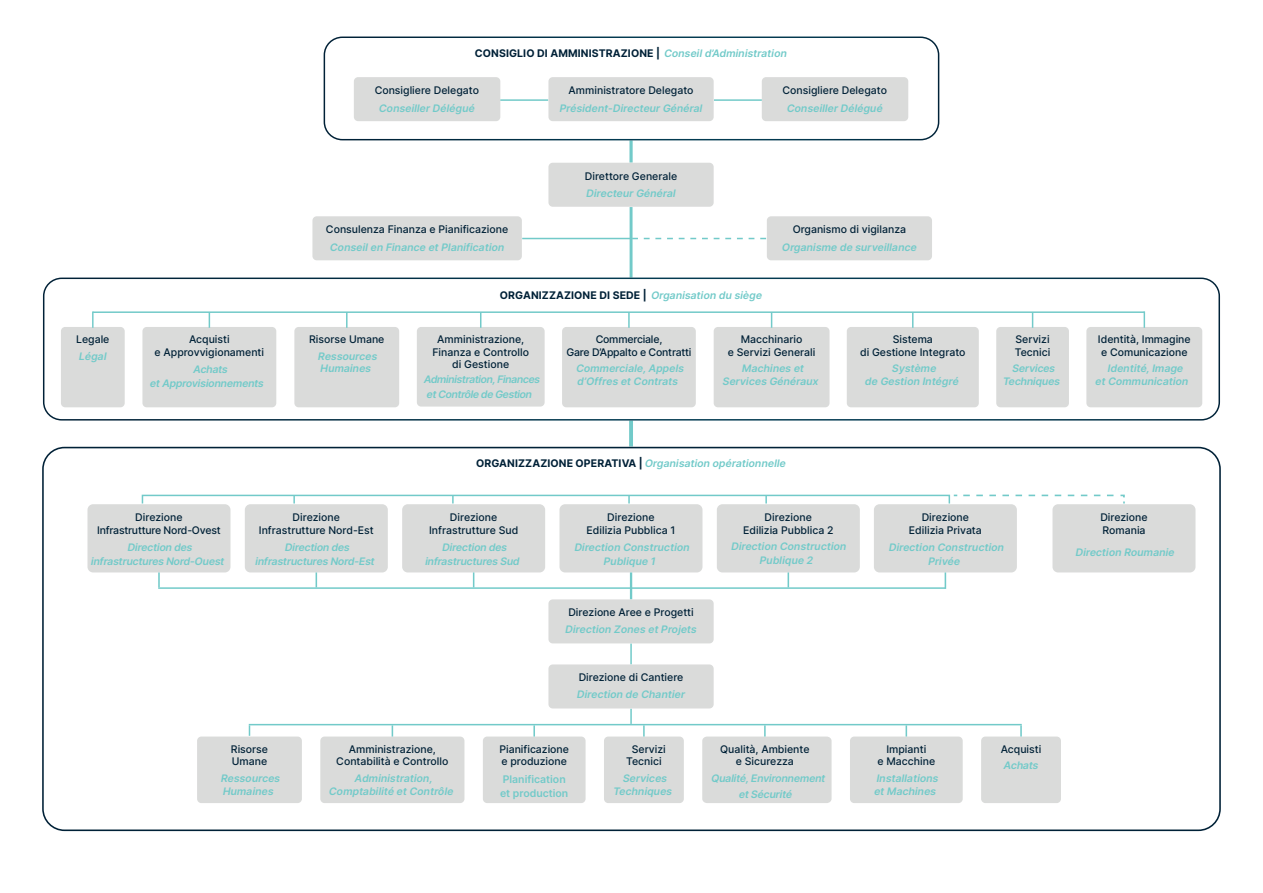
<style>
.page{position:relative;width:1263px;height:893px;background:#fff}
.page>*{position:absolute;margin:0;border:0;box-sizing:border-box;transform-origin:0 0}
.t1{font:500 10.5px/12.6px "Inter";color:#002137;text-align:center}
.t2{font:700 10.5px "Inter";letter-spacing:.01em;color:#002137}
.t3{font:500 10.5px/12.6px "Inter";letter-spacing:-.02em;color:#002137;text-align:center}
.t4{font:600 10.5px/14.4px "Inter";color:#72cac9}
.t5{font:italic 600 10.35px/13.4px "Inter";color:#72cac9;text-align:center}
.s1{font-weight:600;font-style:italic;font-size:10.35px;color:#72cac9}
.s2{font-weight:700;font-style:normal;font-size:10.5px;color:#002137}
</style>
<div class="page">
<div style="left:87px;top:504px;width:143px;height:68px;background:#dadbda;border-radius:6px"></div>
<div style="left:245px;top:504px;width:143px;height:68px;background:#dadbda;border-radius:6px"></div>
<svg style="left:629px;top:140px;width:4px;height:23px"></svg>
<hr style="left:630px;top:207px;width:2px;height:71px;background:#72cac9">
<svg style="left:629px;top:421px;width:4px;height:25px"></svg>
<div style="left:548px;top:163px;width:166px;height:44px;background:#dadbda;border-radius:4px"></div>
<div style="left:548px;top:599px;width:166px;height:44px;background:#dadbda;border-radius:4px"></div>
<div style="left:548px;top:664px;width:166px;height:44px;background:#dadbda;border-radius:4px"></div>
<div style="left:312px;top:216px;width:210px;height:44px;background:#dadbda;border-radius:4px"></div>
<div style="left:767px;top:216px;width:165px;height:44px;background:#dadbda;border-radius:4px"></div>
<div style="left:402px;top:504px;width:143px;height:68px;background:#dadbda;border-radius:6px"></div>
<div style="left:559px;top:504px;width:143px;height:68px;background:#dadbda;border-radius:6px"></div>
<div style="left:717px;top:504px;width:143px;height:68px;background:#dadbda;border-radius:6px"></div>
<div style="left:874px;top:504px;width:143px;height:68px;background:#dadbda;border-radius:6px"></div>
<div style="left:1052px;top:504px;width:143px;height:68px;background:#dadbda;border-radius:6px"></div>
<div style="left:197px;top:736px;width:105px;height:67px;background:#dadbda;border-radius:4px"></div>
<div style="left:483px;top:736px;width:102px;height:67px;background:#dadbda;border-radius:4px"></div>
<div style="left:702px;top:736px;width:129px;height:67px;background:#dadbda;border-radius:5px"></div>
<div style="left:850px;top:736px;width:113px;height:67px;background:#dadbda;border-radius:4px"></div>
<div style="left:604px;top:736px;width:80px;height:67px;background:#dadbda;border-radius:4px"></div>
<div style="left:981px;top:736px;width:80px;height:67px;background:#dadbda;border-radius:4px"></div>
<div style="left:320px;top:736px;width:144px;height:67px;background:#dadbda;border-radius:4px"></div>
<svg style="left:324px;top:37px;width:615px;height:103px"></svg>
<svg style="left:43px;top:278px;width:1177px;height:143px"></svg>
<svg style="left:630px;top:709px;width:2px;height:15px"></svg>
<svg style="left:533px;top:725px;width:2px;height:11px"></svg>
<svg style="left:643px;top:725px;width:2px;height:11px"></svg>
<svg style="left:764px;top:725px;width:2px;height:11px"></svg>
<svg style="left:905px;top:725px;width:2px;height:11px"></svg>
<svg style="left:1020px;top:725px;width:2px;height:11px"></svg>
<hr style="left:630px;top:644px;width:2px;height:20px;background:#72cac9">
<hr style="left:630px;top:572px;width:2px;height:27px;background:#72cac9">
<hr style="left:93px;top:311px;width:1051px;height:2px;background:#72cac9">
<svg style="left:209px;top:313px;width:1px;height:15px"></svg>
<svg style="left:92px;top:311px;width:2px;height:17px"></svg>
<svg style="left:346px;top:313px;width:1px;height:15px"></svg>
<svg style="left:480px;top:313px;width:1px;height:15px"></svg>
<svg style="left:628px;top:313px;width:2px;height:15px"></svg>
<svg style="left:771px;top:313px;width:1px;height:15px"></svg>
<svg style="left:912px;top:313px;width:1px;height:15px"></svg>
<svg style="left:1032px;top:313px;width:1px;height:15px"></svg>
<svg style="left:1143px;top:311px;width:2px;height:17px"></svg>
<hr style="left:522px;top:238px;width:109px;height:1px;background:#72cac9">
<hr style="left:500px;top:99px;width:48px;height:2px;background:#72cac9">
<hr style="left:714px;top:99px;width:48px;height:2px;background:#72cac9">
<svg style="left:632px;top:238px;width:134px;height:1px"></svg>
<hr style="left:249px;top:724px;width:773px;height:1px;background:#72cac9">
<svg style="left:316px;top:572px;width:1px;height:15px"></svg>
<svg style="left:158px;top:572px;width:2px;height:15px"></svg>
<svg style="left:473px;top:572px;width:1px;height:15px"></svg>
<svg style="left:787px;top:572px;width:2px;height:15px"></svg>
<svg style="left:944px;top:572px;width:2px;height:17px"></svg>
<svg style="left:141px;top:494px;width:984px;height:11px"></svg>
<hr style="left:158px;top:587px;width:787px;height:2px;background:#72cac9">
<p class="t1" style="left:76px;top:333px;width:35px">Legale</p>
<p class="t5" style="left:79px;top:350px;width:32px">Légal</p>
<p class="t1" style="left:155px;top:333px;width:111px">Acquisti<br>e Approvvigionamenti</p>
<p class="t5" style="left:149px;top:362px;width:118px;line-height:14.2px;text-align:left;text-indent:43px">Achats etApprovisionnements</p>
<p class="t2" style="left:475px;top:45px;width:316px">CONSIGLIO DI AMMINISTRAZIONE | <span class="s1">Conseild’Administration</span></p>
<p class="t1" style="left:375px;top:84px;width:106px">Consigliere Delegato</p>
<p class="t5" style="left:378px;top:101px;width:100px">ConseillerDélégué</p>
<p class="t1" style="left:568px;top:84px;width:127px">Amministratore Delegato</p>
<p class="t5" style="left:559px;top:101px;width:147px">Président-DirecteurGénéral</p>
<p class="t1" style="left:783px;top:84px;width:106px">Consigliere Delegato</p>
<p class="t5" style="left:786px;top:101px;width:100px">ConseillerDélégué</p>
<p class="t1" style="left:326px;top:223px;width:184px">Consulenza Finanza e Pianificazione</p>
<p class="t5" style="left:329px;top:240px;width:178px">Conseilen Finance etPlanification</p>
<p class="t1" style="left:585px;top:169px;width:94px">Direttore Generale</p>
<p class="t5" style="left:586px;top:186px;width:94px">DirecteurGénéral</p>
<p class="t2" style="left:500px;top:287px;width:266px">ORGANIZZAZIONE DI SEDE | <span class="s1">Organisation du siège</span></p>
<p class="t1" style="left:793px;top:223px;width:115px">Organismo di vigilanza</p>
<p class="t5" style="left:781px;top:240px;width:139px">Organisme de surveillance</p>
<p class="t1" style="left:309px;top:333px;width:77px">Risorse Umane</p>
<p class="t5" style="left:318px;top:351px;width:63px;line-height:11.2px;text-align:left">Ressources<br>Humaines</p>
<p class="t1" style="left:432px;top:333px;width:98px">Amministrazione,<br>Finanza e Controllo di Gestione</p>
<p class="t5" style="left:423px;top:372px;width:120px;line-height:14.2px;text-align:left">Administration,Finances etContrôle de Gestion</p>
<p class="t3" style="left:566px;top:333px;width:127px">Commerciale,<br>Gare D’Appalto e Contratti</p>
<p class="t5" style="left:576px;top:361px;width:112px;text-align:left">Commerciale,Appels d’Offres etContrats</p>
<p class="t1" style="left:728px;top:333px;width:89px">Macchinario<br>e Servizi Generali</p>
<p class="t5" style="left:722px;top:361px;width:100px">Machines et<br>Services Généraux</p>
<p class="t1" style="left:860px;top:333px;width:107px">Sistema<br>di Gestione Integrato</p>
<p class="t5" style="left:864px;top:361px;width:98px">Système<br>de Gestion Intégré</p>
<p class="t1" style="left:1015px;top:333px;width:37px;text-align:left">Servizi<br>Tecnici</p>
<p class="t5" style="left:1002px;top:361px;width:61px">Services<br>Techniques</p>
<p class="t1" style="left:1098px;top:333px;width:94px;text-align:left">Identità, Immagine e Comunicazione</p>
<p class="t5" style="left:1095px;top:361px;width:97px;text-align:left;text-indent:12px">Identité,Image etCommunication</p>
<p class="t3" style="left:97px;top:511px;width:125px">Direzione<br>Infrastrutture Nord-Ovest</p>
<p class="t5" style="left:91px;top:541px;width:137px">Direction des infrastructures Nord-Ouest</p>
<p class="t1" style="left:259px;top:511px;width:116px">Direzione<br>Infrastrutture Nord-Est</p>
<p class="t5" style="left:255px;top:541px;width:123px">Direction des infrastructures Nord-Est</p>
<p class="t5" style="left:476px;top:457px;width:313px"><span class="s2">O R G A N I Z Z A Z I O N E O P E R AT I VA |</span> Organisation opérationnelle</p>
<p class="t1" style="left:429px;top:511px;width:91px">Direzione<br>Infrastrutture Sud</p>
<p class="t5" style="left:425px;top:541px;width:99px">Direction des infrastructures Sud</p>
<p class="t1" style="left:586px;top:511px;width:90px">Direzione<br>Edilizia Pubblica 1</p>
<p class="t5" style="left:574px;top:541px;width:119px">Direction Construction<br>Publique 1</p>
<p class="t1" style="left:568px;top:606px;width:127px">Direzione Aree e Progetti</p>
<p class="t5" style="left:565px;top:622px;width:136px">Direction Zones etProjets</p>
<p class="t1" style="left:579px;top:671px;width:106px">Direzione di Cantiere</p>
<p class="t5" style="left:577px;top:687px;width:112px">Direction de Chantier</p>
<p class="t1" style="left:743px;top:511px;width:92px">Direzione<br>Edilizia Pubblica 2</p>
<p class="t5" style="left:731px;top:540px;width:119px">Direction Construction<br>Publique 2</p>
<p class="t1" style="left:231px;top:742px;width:39px;text-align:left">Risorse<br>Umane</p>
<p class="t5" style="left:220px;top:771px;width:63px;text-align:left">Ressources<br>Humaines</p>
<p class="t1" style="left:336px;top:742px;width:114px">Amministrazione,<br>Contabilità e Controllo</p>
<p class="t5" style="left:328px;top:771px;width:129px">Administration,<br>Comptabilité etContrôle</p>
<p class="t1" style="left:499px;top:742px;width:71px;text-align:left">Pianificazione e produzione</p>
<p class="t4" style="left:500px;top:771px;width:70px">Planification et production</p>
<p class="t1" style="left:626px;top:742px;width:41px">Servizi<br>Tecnici</p>
<p class="t5" style="left:613px;top:771px;width:63px">Services<br>Techniques</p>
<p class="t1" style="left:720px;top:742px;width:91px">Qualità, Ambiente e Sicurezza</p>
<p class="t5" style="left:711px;top:769px;width:118px;line-height:16.2px">Qualité,Environnement etSécurité</p>
<p class="t1" style="left:909px;top:511px;width:74px">Direzione<br>Edilizia Privata</p>
<p class="t5" style="left:888px;top:541px;width:119px">Direction Construction<br>Privée</p>
<p class="t1" style="left:877px;top:742px;width:59px">Impianti<br>e Macchine</p>
<p class="t5" style="left:874px;top:771px;width:68px;text-align:left">Installations etMachines</p>
<p class="t1" style="left:1001px;top:742px;width:42px">Acquisti</p>
<p class="t5" style="left:1003px;top:758px;width:39px">Achats</p>
<p class="t1" style="left:1100px;top:511px;width:49px;text-align:left">Direzione<br>Romania</p>
<p class="t5" style="left:1075px;top:545px;width:103px">Direction Roumanie</p>
</div>
